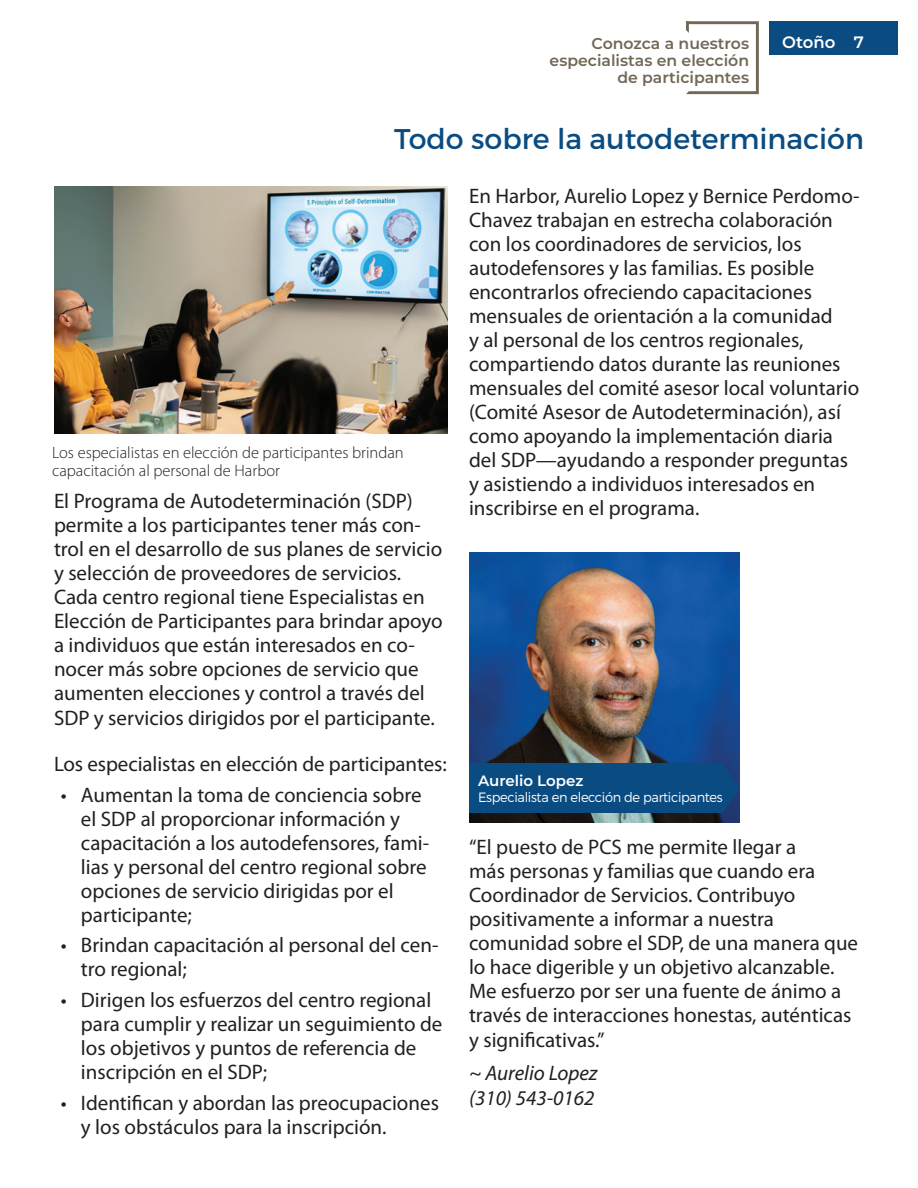
<style>
.page{position:relative;width:918px;height:1188px;background:#fff}
.page>*{position:absolute;margin:0;border:0;box-sizing:border-box;transform-origin:0 0}
.t1{font:28.5px "Montserrat";color:#0a4c82}
.t2{font:21px/24px "Myriad Pro";color:#231f20}
.t3{font:italic 21px/25.2px "Myriad Pro";color:#231f20}
.t4{font:300 16.5px/18px "Myriad Pro";color:#231f20}
.t5{font:600 16.5px "Montserrat";color:#fff}
.t6{font:600 15.6px/17.1px "Montserrat";color:#726856;text-align:right}
.t7{font:600 15px "Montserrat";color:#fff}
.t8{font:300 13.5px "Montserrat";letter-spacing:-.025em;color:#fff;scale:.96 1}
</style>
<div class="page">
<div style="left:769px;top:22px;width:129px;height:33px;background:#0a4c82"></div>
<img style="left:469px;top:553px;width:270px;height:270px">
<div style="left:469px;top:763px;width:254px;height:50px;background:#0a4c82"></div>
<svg style="left:723px;top:763px;width:16px;height:50px"></svg>
<img style="left:54px;top:187px;width:393px;height:247px">
<svg style="left:686px;top:21px;width:73px;height:73px"></svg>
<p class="t6" style="left:550px;top:34px;width:201px">Conozca a nuestros especialistas en elección de participantes</p>
<p class="t5" style="left:782px;top:31px;width:83px">Otoño 7</p>
<h1 class="t1" style="left:394px;top:121px;width:471px">Todo sobre la autodeterminación</h1>
<p class="t4" style="left:52px;top:443px;width:353px">Los especialistas en elección de participantes brindan capacitación al personal de Harbor</p>
<p class="t2" style="left:54px;top:488px;width:390px">El Programa de Autodeterminación (SDP) permite a los participantes tener más con&shy;trol en el desarrollo de sus planes de servicio y selección de proveedores de servicios.<br>Cada centro regional tiene Especialistas en Elección de Participantes para brindar apoyo a individuos que están interesados en co&shy;nocer más sobre opciones de servicio que aumenten elecciones y control a través del SDP y servicios dirigidos por el participante.</p>
<p class="t2" style="left:54px;top:752px;width:394px">Los especialistas en elección de participantes:</p>
<p class="t2" style="left:81px;top:782px;width:350px;text-indent:-20px">• Aumentan la toma de conciencia sobre el SDP al proporcionar información y capacitación a los autodefensores, fami&shy;lias y personal del centro regional sobre opciones de servicio dirigidas por el participante;</p>
<p class="t2" style="left:81px;top:933px;width:359px;text-indent:-20px">• Brindan capacitación al personal del cen&shy;tro regional;</p>
<p class="t2" style="left:81px;top:988px;width:363px;text-indent:-20px">• Dirigen los esfuerzos del centro regional para cumplir y realizar un seguimiento de los objetivos y puntos de referencia de inscripción en el SDP;</p>
<p class="t2" style="left:81px;top:1091px;width:360px;text-indent:-20px">• Identifican y abordan las preocupaciones y los obstáculos para la inscripción.</p>
<p class="t2" style="left:469px;top:183px;width:392px">En Harbor, Aurelio Lopez y Bernice Perdomo-Chavez trabajan en estrecha colaboración con los coordinadores de servicios, los autodefensores y las familias. Es posible encontrarlos ofreciendo capacitaciones mensuales de orientación a la comunidad<br>y al personal de los centros regionales, compartiendo datos durante las reuniones mensuales del comité asesor local voluntario (Comité Asesor de Autodeterminación), así como apoyando la implementación diaria del SDP—ayudando a responder preguntas y asistiendo a individuos interesados en inscribirse en el programa.</p>
<p class="t7" style="left:478px;top:770px;width:107px">Aurelio Lopez</p>
<p class="t8" style="left:478px;top:789px;width:256px">Especialista en elección de participantes</p>
<p class="t2" style="left:469px;top:835px;width:391px">“El puesto de PCS me permite llegar a<br>más personas y familias que cuando era Coordinador de Servicios. Contribuyo positivamente a informar a nuestra comunidad sobre el SDP, de una manera que lo hace digerible y un objetivo alcanzable.<br>Me esfuerzo por ser una fuente de ánimo a través de interacciones honestas, auténticas y significativas.”</p>
<p class="t3" style="left:469px;top:1061px;width:130px">~ Aurelio Lopez (310) 543-0162</p>
</div>
